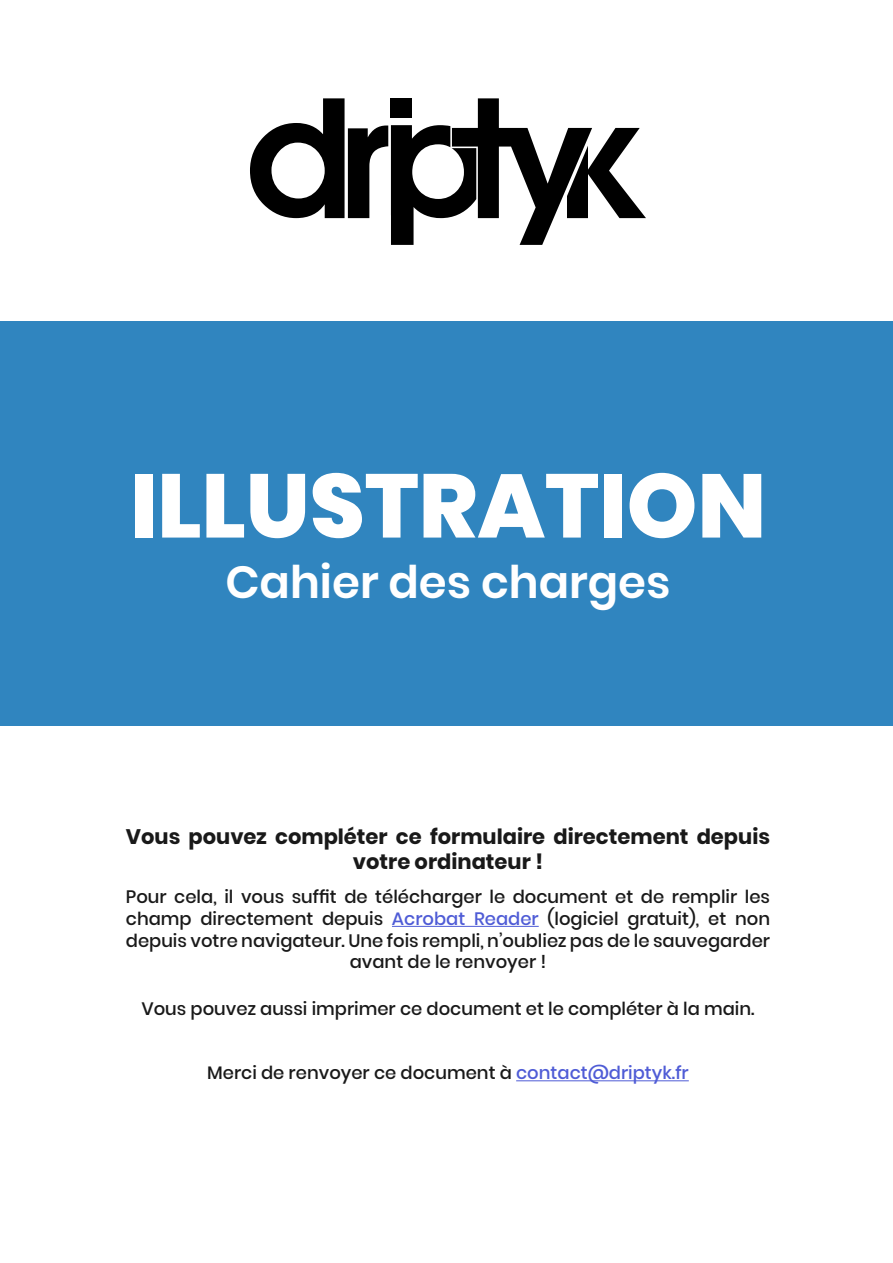
<style>
.page{position:relative;width:893px;height:1263px;background:#fff}
.page>*{position:absolute;margin:0;border:0;box-sizing:border-box;transform-origin:0 0}
.t1{font:800 90px "Poppins";color:#fff}
.t2{font:600 45px "Poppins";color:#fff}
.t3{font:700 21px/25.2px "Poppins";color:#191919;text-align:center}
.t4{font:500 18px/21.6px "Poppins";color:#191919;text-align:center}
.s1{color:#4f5cd6}
</style>
<div class="page">
<svg style="left:250px;top:98px;width:396px;height:147px"></svg>
<div style="left:0;top:321px;width:893px;height:404px;background:#3085bf"></div>
<hr style="left:392px;top:926px;width:147px;height:1px;background:#4f5cd6">
<hr style="left:516px;top:1080px;width:173px;height:1px;background:#4f5cd6">
<h1 class="t1" style="left:130px;top:454px;width:638px">ILLUSTRATION</h1>
<h2 class="t2" style="left:225px;top:556px;width:446px">Cahier des charges</h2>
<p class="t3" style="left:126px;top:824px;width:646px">Vous pouvez compléter ce formulaire directement depuis votre ordinateur !</p>
<p class="t4" style="left:126px;top:886px;width:646px">Pour cela, il vous suffit de télécharger le document et de remplir les champ directement depuis <span class="s1">Acrobat Reader</span> (logiciel gratuit), et non depuis votre navigateur. Une fois rempli, n’oubliez pas de le sauvegarder avant de le renvoyer !</p>
<p class="t4" style="left:141px;top:998px;width:615px">Vous pouvez aussi imprimer ce document et le compléter à la main.</p>
<p class="t4" style="left:207px;top:1062px;width:483px">Merci de renvoyer ce document à <span class="s1">contact@driptyk.fr</span></p>
</div>
